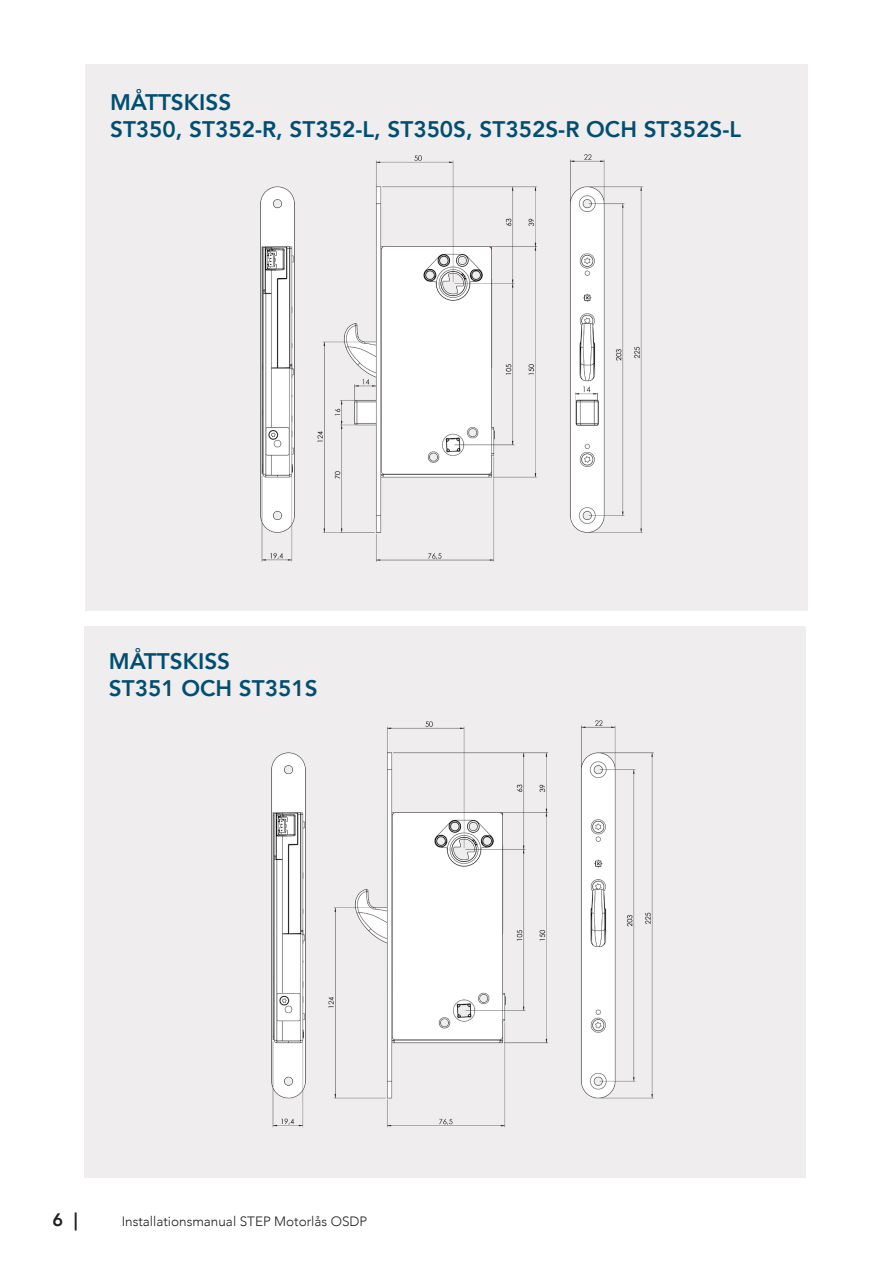
<style>
.page{position:relative;width:893px;height:1263px;background:#fff}
.page>*{position:absolute;margin:0;border:0;box-sizing:border-box;transform-origin:0 0}
.t1{font:800 22.5px "Avenir LT Com";color:#004e71}
.t2{font:800 18px "Avenir LT Com";color:#231f20}
.t3{font:300 13.5px "Avenir LT Com";color:#231f20}
</style>
<div class="page">
<div style="left:85px;top:65px;width:722px;height:546px;background:#f0edee"></div>
<div style="left:85px;top:626px;width:721px;height:551px;background:#f0edee"></div>
<img style="left:271px;top:720px;width:383px;height:408px">
<img style="left:260px;top:154px;width:383px;height:408px">
<img style="left:576px;top:385px;width:21px;height:16px">
<svg style="left:595px;top:384px;width:4px;height:8px"></svg>
<p class="t1" style="left:110px;top:89px;width:123px">MÅTTSKISS</p>
<p class="t1" style="left:110px;top:116px;width:632px">ST350, ST352-R, ST352-L, ST350S, ST352S-R OCH ST352S-L</p>
<p class="t1" style="left:109px;top:648px;width:123px">MÅTTSKISS</p>
<p class="t1" style="left:109px;top:675px;width:210px">ST351 OCH ST351S</p>
<p class="t2" style="left:52px;top:1208px;width:27px">6 |</p>
<p class="t3" style="left:122px;top:1213px;width:247px">Installationsmanual STEP Motorlås OSDP</p>
</div>
